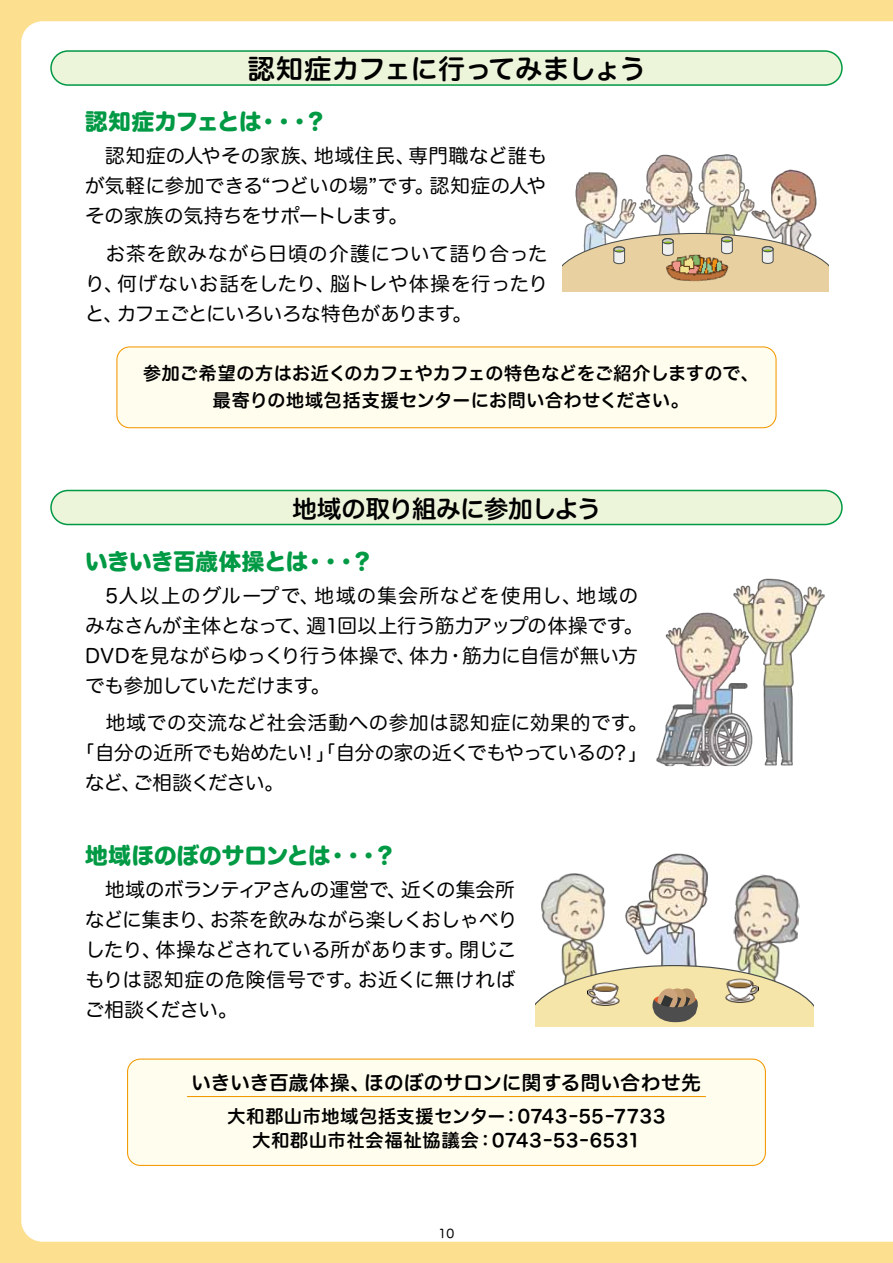
<style>
.page{position:relative;width:893px;height:1263px;background:#fddf90}
.page>*{position:absolute;margin:0;border:0;box-sizing:border-box;transform-origin:0 0}
.t1{font:27px "Hira Maru Std N W6";letter-spacing:-.01em;color:#000}
.t2{font:24.3px "Hira Maru Std N W6";letter-spacing:-.015em;color:#000}
.t3{font:22.5px "Hira Maru Std N W8";letter-spacing:-.01em;color:#094}
.t4{font:22.5px "Hira Maru Std N W8";letter-spacing:-.045em;color:#094}
.t5{font:19.5px/30px "Hira Maru Std N W4";color:#000;text-align:justify}
.t6{font:19.5px "Hira Maru Std N W4";letter-spacing:-.025em;color:#000}
.t7{font:19.5px "Hira Maru Std N W4";letter-spacing:.04em;color:#000}
.t8{font:19.5px "Hira Maru Std N W6";letter-spacing:.015em;color:#000}
.t9{font:19.5px "Hira Maru Std N W4";letter-spacing:-.055em;color:#000}
.t10{font:18px/27px "Hira Maru Std N W6";letter-spacing:.015em;color:#000;text-align:center}
.t11{font:18px/24px "Hira Maru Std N W6";letter-spacing:.035em;color:#000;text-align:center}
.t12{font:12px "Hira Maru Std N W4";color:#000}
</style>
<div class="page">
<div style="left:21px;top:21px;width:872px;height:1221px;background:#fff"></div>
<div style="left:128px;top:1059px;width:637px;height:106px;background:#fffeee;border-radius:13px"></div>
<div style="left:127px;top:1058px;width:639px;height:108px;border:1px solid #f39700;border-radius:13px"></div>
<div style="left:117px;top:347px;width:659px;height:81px;background:#fffeee;border-radius:13px"></div>
<div style="left:116px;top:346px;width:661px;height:82px;border:1px solid #f39700;border-radius:13px"></div>
<hr style="left:187px;top:1096px;width:519px;height:1px;background:#f39700">
<img style="left:652px;top:578px;width:173px;height:188px">
<img style="left:562px;top:142px;width:267px;height:91px">
<svg style="left:562px;top:233px;width:267px;height:59px;background:#ddc9a3"></svg>
<div style="left:662px;top:238px;width:12px;height:6px;border:1px solid #484d4b;border-radius:50%"></div>
<img style="left:623px;top:853px;width:85px;height:112px">
<img style="left:540px;top:870px;width:71px;height:95px">
<img style="left:730px;top:873px;width:72px;height:92px">
<svg style="left:535px;top:965px;width:279px;height:61px;background:#e3d5aa"></svg>
<div style="left:51px;top:51px;width:791px;height:34px;background:#ecf4d9;border-radius:17px"></div>
<div style="left:50px;top:50px;width:793px;height:36px;border:2px solid #094;border-radius:17px"></div>
<div style="left:51px;top:490px;width:791px;height:34px;background:#ecf4d9;border-radius:17px"></div>
<div style="left:50px;top:490px;width:793px;height:35px;border:2px solid #094;border-radius:17px"></div>
<h1 class="t1" style="left:248px;top:48px;width:400px">認知症カフェに行ってみましょう</h1>
<p class="t4" style="left:85px;top:105px;width:243px">認知症カフェとは・・・？</p>
<p class="t5" style="left:85px;top:141px;width:463px">　認知症の人やその家族、地域住民、専門職など誰もが気軽に参加できる“つどいの場”です。認知症の人やその家族の気持ちをサポートします。</p>
<p class="t5" style="left:85px;top:239px;width:465px">　お茶を飲みながら日頃の介護について語り合ったり、何げないお話をしたり、脳トレや体操を行ったりと、カフェごとにいろいろな特色があります。</p>
<p class="t10" style="left:143px;top:360px;width:617px">参加ご希望の方はお近くのカフェやカフェの特色などをご紹介しますので、最寄りの地域包括支援センターにお問い合わせください。</p>
<p class="t2" style="left:293px;top:490px;width:310px">地域の取り組みに参加しよう</p>
<p class="t3" style="left:85px;top:544px;width:290px">いきいき百歳体操とは・・・？</p>
<p class="t5" style="left:85px;top:580px;width:560px;text-align:left;text-indent:21px">5人以上のグループで、地域の集会所などを使用し、地域のみなさんが主体となって、週1回以上行う筋力アップの体操です。<br>DVDを見ながらゆっくり行う体操で、体力・筋力に自信が無い方でも参加していただけます。</p>
<p class="t7" style="left:106px;top:708px;width:543px">地域での交流など社会活動への参加は認知症に効果的です。</p>
<p class="t6" style="left:75px;top:738px;width:574px">「自分の近所でも始めたい！」「自分の家の近くでもやっているの？」</p>
<p class="t9" style="left:85px;top:768px;width:201px">など、ご相談ください。</p>
<p class="t3" style="left:85px;top:838px;width:313px">地域ほのぼのサロンとは・・・？</p>
<p class="t5" style="left:85px;top:875px;width:434px;text-align:left">　地域のボランティアさんの運営で、近くの集会所などに集まり、お茶を飲みながら楽しくおしゃべりしたり、体操などされている所があります。閉じこもりは認知症の危険信号です。お近くに無ければご相談ください。</p>
<p class="t8" style="left:192px;top:1068px;width:511px">いきいき百歳体操、ほのぼのサロンに関する問い合わせ先</p>
<p class="t11" style="left:227px;top:1104px;width:439px">大和郡山市地域包括支援センター：0743－55－7733大和郡山市社会福祉協議会：0743－53－6531</p>
<p class="t12" style="left:439px;top:1224px;width:17px">10</p>
</div>
